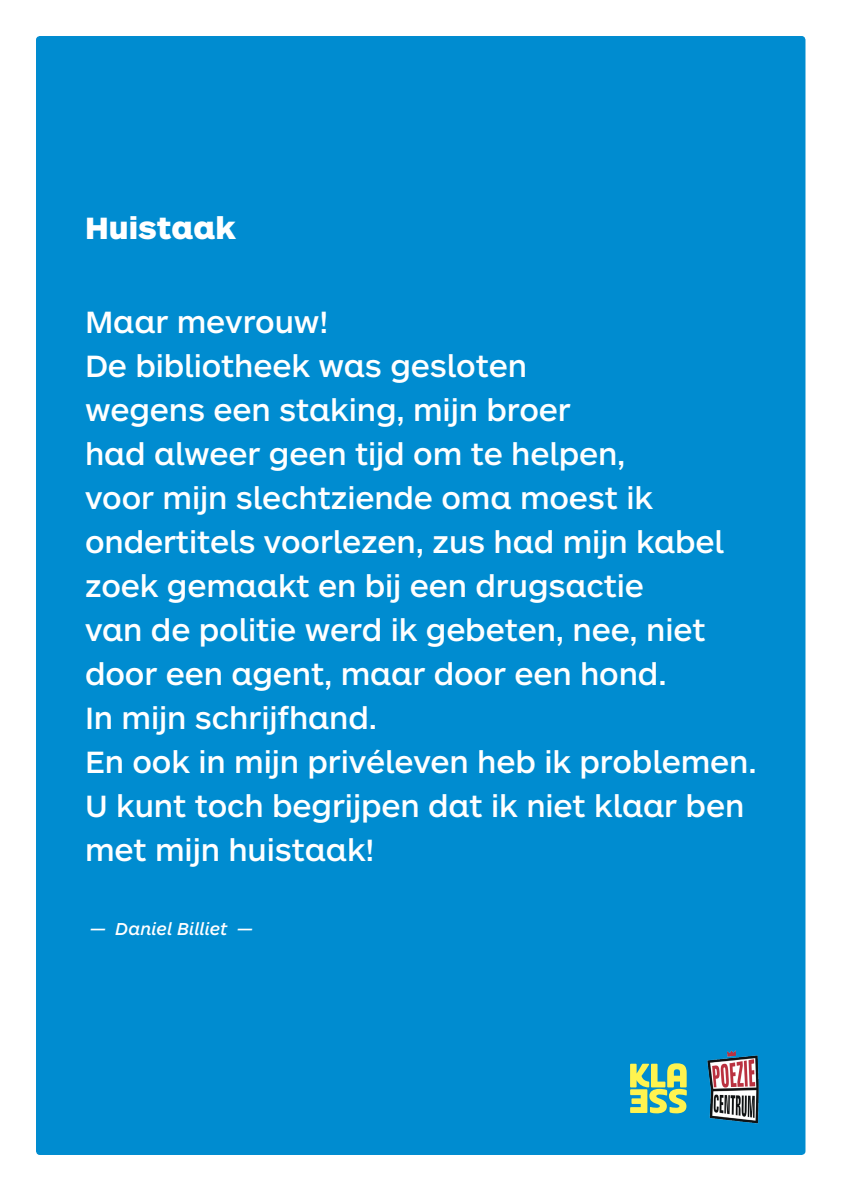
<style>
.page{position:relative;width:842px;height:1191px;background:#fff}
.page>*{position:absolute;margin:0;border:0;box-sizing:border-box;transform-origin:0 0}
.t1{font:500 32px/44px "ARS Maquette Pro";letter-spacing:-.005em;color:#fff}
.t2{font:900 32px "ARS Maquette Pro";color:#fff}
.t3{font:italic 500 18px "ARS Maquette Pro";color:#fff}
</style>
<div class="page">
<div style="left:36px;top:36px;width:769px;height:1119px;background:#008cd0;border-radius:4px"></div>
<svg style="left:630px;top:1063px;width:57px;height:50px"></svg>
<img style="left:707px;top:1050px;width:52px;height:73px">
<p class="t2" style="left:85px;top:207px;width:153px">Huistaak</p>
<p class="t1" style="left:85px;top:298px;width:673px">Maar mevrouw!<br>De bibliotheek was gesloten<br>wegens een staking, mijn broer<br>had alweer geen tijd om te helpen,<br>voor mijn slechtziende oma moest ik ondertitels voorlezen, zus had mijn kabel zoek gemaakt en bij een drugsactie<br>van de politie werd ik gebeten, nee, niet door een agent, maar door een hond.<br>In mijn schrijfhand.<br>En ook in mijn privéleven heb ik problemen.<br>U kunt toch begrijpen dat ik niet klaar ben met mijn huistaak!</p>
<p class="t3" style="left:90px;top:917px;width:165px">— Daniel Billiet —</p>
</div>
